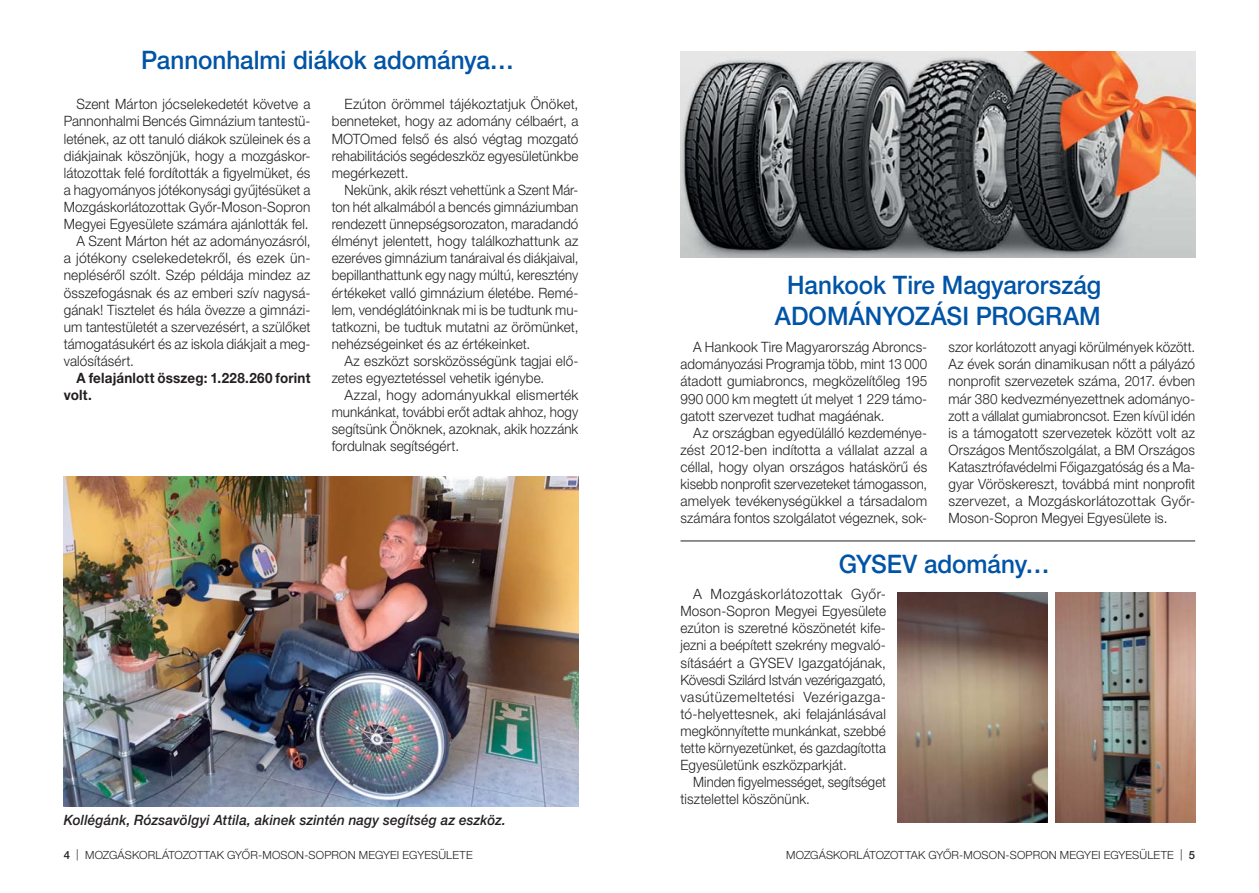
<style>
.page{position:relative;width:1259px;height:893px;background:#fff}
.page>*{position:absolute;margin:0;border:0;box-sizing:border-box;transform-origin:0 0}
.t1{font:500 25.5px/30.6px "Helvetica Neue LT Pro";color:#0054a6;text-align:center;scale:.95 1}
.t2{font:300 14.25px/17.1px "Helvetica Neue LT Pro";letter-spacing:.01em;color:#231f20;text-align:justify;scale:.95 1}
.t3{font:300 14.25px/17.1px "Helvetica Neue LT Pro";letter-spacing:.01em;color:#231f20;text-align:justify}
.t4{font:300 14.25px/17.1px "Helvetica Neue LT Pro";letter-spacing:.01em;color:#231f20;text-align:justify;scale:.94 1}
.t5{font:300 14.25px/17.1px "Helvetica Neue LT Pro";letter-spacing:.01em;color:#231f20;text-align:justify;scale:.92 1}
.t6{font:300 14.25px "Helvetica Neue LT Pro";letter-spacing:.01em;color:#231f20;scale:.96 1}
.t7{font:italic 500 14.25px "Helvetica Neue LT Pro";letter-spacing:.015em;color:#231f20;scale:.95 1}
.t8{font:700 14.25px/17.1px "Helvetica Neue LT Pro";letter-spacing:.015em;color:#231f20;scale:.94 1}
.t9{font:300 11.25px "Helvetica Neue LT Pro";letter-spacing:.01em;color:#231f20}
.s1{font-weight:500}
</style>
<div class="page">
<img style="left:64px;top:476px;width:514px;height:330px">
<img style="left:897px;top:592px;width:150px;height:230px">
<img style="left:1055px;top:592px;width:140px;height:230px">
<img style="left:680px;top:51px;width:515px;height:207px">
<hr style="left:680px;top:541px;width:515px;height:1px;background:#231f20">
<h1 class="t1" style="left:141px;top:48px;width:394px">Pannonhalmi diákok adománya…</h1>
<p class="t6" style="left:77px;top:99px;width:245px">Szent Márton jócselekedetét követve a</p>
<p class="t4" style="left:64px;top:115px;width:264px">Pannonhalmi Bencés Gimnázium tantestü-</p>
<p class="t2" style="left:64px;top:132px;width:261px">letének, az ott tanuló diákok szüleinek és a</p>
<p class="t2" style="left:64px;top:149px;width:261px">diákjainak köszönjük, hogy a mozgáskor-</p>
<p class="t2" style="left:64px;top:166px;width:261px">látozottak felé fordították a figyelmüket, és</p>
<p class="t2" style="left:64px;top:183px;width:261px">a hagyományos jótékonysági gyűjtésüket a</p>
<p class="t2" style="left:64px;top:200px;width:261px">Mozgáskorlátozottak Győr-Moson-Sopron</p>
<p class="t2" style="left:64px;top:217px;width:259px">Megyei Egyesülete számára ajánlották fel.</p>
<p class="t2" style="left:77px;top:234px;width:248px">A Szent Márton hét az adományozásról,</p>
<p class="t3" style="left:64px;top:251px;width:248px">a jótékony cselekedetekről, és ezek ün-</p>
<p class="t6" style="left:64px;top:270px;width:258px">nepléséről szólt. Szép példája mindez az</p>
<p class="t2" style="left:64px;top:286px;width:261px">összefogásnak és az emberi szív nagysá-</p>
<p class="t2" style="left:64px;top:303px;width:261px">gának! Tisztelet és hála övezze a gimnázi-</p>
<p class="t2" style="left:64px;top:320px;width:261px">um tantestületét a szervezésért, a szülőket</p>
<p class="t4" style="left:64px;top:337px;width:264px">támogatásukért és az iskola diákjait a meg-</p>
<p class="t2" style="left:64px;top:354px;width:75px">valósításért.</p>
<p class="t8" style="left:64px;top:371px;width:264px;text-indent:13px">A felajánlott összeg: 1.228.260 forint volt.</p>
<p class="t3" style="left:332px;top:98px;width:248px;text-indent:13px">Ezúton örömmel tájékoztatjuk Önöket, benneteket, hogy az adomány célbaért, a MOTOmed felső és alsó végtag mozgató rehabilitációs segédeszköz egyesületünkbe megérkezett.</p>
<p class="t5" style="left:332px;top:183px;width:270px;text-indent:13px">Nekünk, akik részt vehettünk a Szent Már&shy;ton hét alkalmából a bencés gimnáziumban rendezett ünnepségsorozaton, maradandó élményt jelentett, hogy találkozhattunk az ezeréves gimnázium tanáraival és diákjaival, bepillanthattunk egy nagy múltú, keresztény értékeket valló gimnázium életébe. Remé&shy;lem, vendéglátóinknak mi is be tudtunk mu&shy;tatkozni, be tudtuk mutatni az örömünket, nehézségeinket és az értékeinket.</p>
<p class="t2" style="left:332px;top:354px;width:261px;text-indent:13px">Az eszközt sorsközösségünk tagjai elő&shy;zetes egyeztetéssel vehetik igénybe.</p>
<p class="t3" style="left:332px;top:388px;width:248px;text-indent:13px">Azzal, hogy adományukkal elismerték munkánkat, további erőt adtak ahhoz, hogy segítsünk Önöknek, azoknak, akik hozzánk fordulnak segítségért.</p>
<p class="t7" style="left:64px;top:815px;width:467px">Kollégánk, Rózsavölgyi Attila, akinek szintén nagy segítség az eszköz.</p>
<h1 class="t1" style="left:775px;top:273px;width:345px">Hankook Tire Magyarország<br>ADOMÁNYOZÁSI PROGRAM</h1>
<p class="t2" style="left:680px;top:340px;width:261px;text-indent:13px">A Hankook Tire Magyarország Abroncs&shy;adományozási Programja több, mint 13 000 átadott gumiabroncs, megközelítőleg 195<br>990 000 km megtett út melyet 1 229 támo&shy;gatott szervezet tudhat magáénak.</p>
<p class="t2" style="left:680px;top:426px;width:261px;text-indent:13px">Az országban egyedülálló kezdeménye&shy;zést 2012-ben indította a vállalat azzal a céllal, hogy olyan országos hatáskörű és kisebb nonprofit szervezeteket támogasson, amelyek tevékenységükkel a társadalom számára fontos szolgálatot végeznek, sok-</p>
<p class="t4" style="left:948px;top:340px;width:264px">szor korlátozott anyagi körülmények között.<br>Az évek során dinamikusan nőtt a pályázó nonprofit szervezetek száma, 2017. évben már 380 kedvezményezettnek adományo&shy;zott a vállalat gumiabroncsot. Ezen kívül idén is a támogatott szervezetek között volt az Országos Mentőszolgálat, a BM Országos Katasztrófavédelmi Főigazgatóság és a Ma&shy;gyar Vöröskereszt, továbbá mint nonprofit szervezet, a Mozgáskorlátozottak Győr-Moson-Sopron Megyei Egyesülete is.</p>
<h1 class="t1" style="left:838px;top:551px;width:224px">GYSEV adomány…</h1>
<p class="t3" style="left:680px;top:587px;width:207px;text-indent:13px">A Mozgáskorlátozottak Győr-Moson-Sopron Megyei Egyesülete ezúton is szeretné köszönetét kife&shy;jezni a beépített szekrény megvaló&shy;sításáért a GYSEV Igazgatójának, Kövesdi Szilárd István vezérigazgató, vasútüzemeltetési Vezérigazga&shy;tó-helyettesnek, aki felajánlásával megkönnyítette munkánkat, szebbé tette környezetünket, és gazdagította Egyesületünk eszközparkját.</p>
<p class="t5" style="left:680px;top:775px;width:225px;text-indent:13px">Minden figyelmességet, segítséget tisztelettel köszönünk.</p>
<p class="t9" style="left:64px;top:850px;width:410px"><span class="s1">4</span> | MOZGÁSKORLÁTOZOTTAK GYŐR-MOSON-SOPRON MEGYEI EGYESÜLETE</p>
<p class="t9" style="left:786px;top:850px;width:410px">MOZGÁSKORLÁTOZOTTAK GYŐR-MOSON-SOPRON MEGYEI EGYESÜLETE | <span class="s1">5</span></p>
</div>
